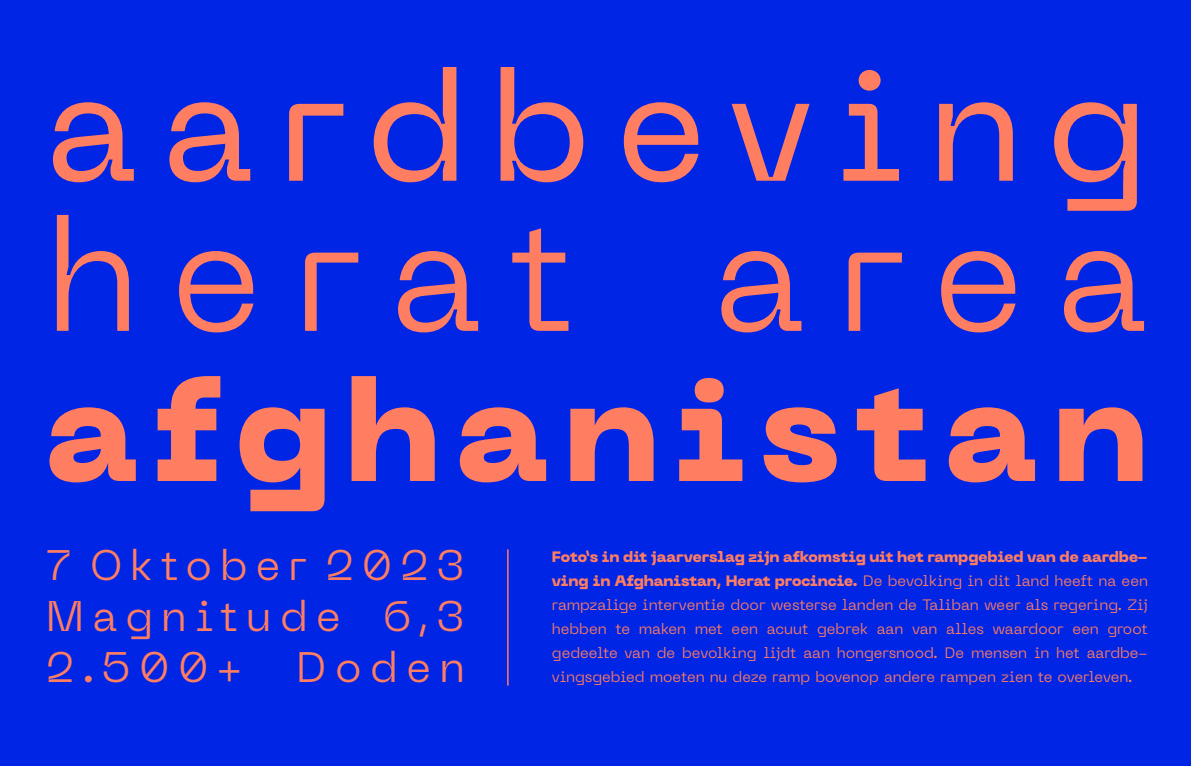
<style>
.page{position:relative;width:1191px;height:766px;background:#fff}
.page>*{position:absolute;margin:0;border:0;box-sizing:border-box;transform-origin:0 0}
.t1{font:300 157.65px "PP Neue Machina Inktrap";letter-spacing:.2em;color:#ff7d61}
.t2{font:154.65px "PP Neue Machina Inktrap";letter-spacing:.155em;color:#ff7d61}
.t3{font:800 142.65px "PP Neue Machina";letter-spacing:.105em;color:#ff7d61}
.t4{font:300 42.45px/50.8px "PP Neue Machina Inktrap";letter-spacing:.19em;color:#ff7d61;text-align:justify}
.t5{font:300 15px/24px "PP Neue Machina Inktrap";color:#ff7d61;text-align:justify}
.t6{font:800 15px/24px "PP Neue Machina";color:#ff7d61}
.s1{font-family:"PP Neue Machina Inktrap";font-weight:300}
</style>
<div class="page">
<div style="left:0;top:0;width:1191px;height:765px;background:#0025e5"></div>
<hr style="left:507px;top:549px;width:1px;height:136px;background:#ff7d61">
<h2 class="t2" style="left:45px;top:28px;width:1104px">aardbeving</h2>
<h1 class="t1" style="left:45px;top:176px;width:1104px">herat area</h1>
<h3 class="t3" style="left:45px;top:337px;width:1104px">afghanistan</h3>
<h3 class="t4" style="left:46px;top:538px;width:420px">7 Oktober 2023<br>Magnitude 6,3<br>2.500+</h3>
<p class="t6" style="left:552px;top:545px;width:597px">Foto’s in dit jaarverslag zijn afkomstig uit het rampgebied van de aardbe&shy;ving in Afghanistan, Herat procincie. <span class="s1">De bevolking in dit land heeft na een</span></p>
<p class="t5" style="left:552px;top:592px;width:597px">rampzalige interventie door westerse landen de Taliban weer als regering. Zij hebben te maken met een acuut gebrek aan van alles waardoor een groot gedeelte van de bevolking lijdt aan hongersnood. De mensen in het aardbe&shy;vingsgebied moeten nu deze ramp bovenop andere rampen zien te overleven.</p>
<h3 class="t4" style="left:296px;top:640px;width:170px">Doden</h3>
</div>
